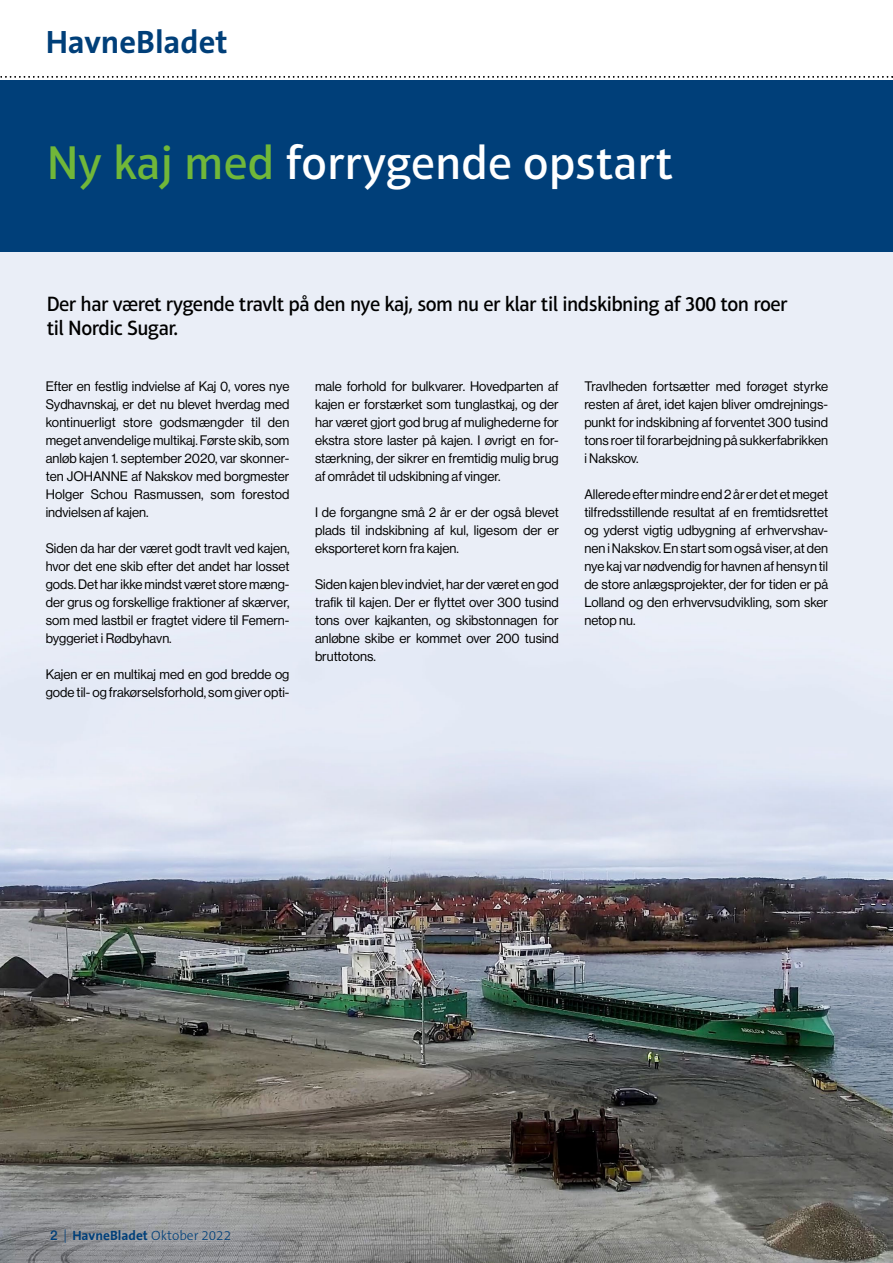
<style>
.page{position:relative;width:893px;height:1263px;background:#fff}
.page>*{position:absolute;margin:0;border:0;box-sizing:border-box;transform-origin:0 0}
.t1{font:500 48px "Aptifer Sans LTW01";color:#fff}
.t2{font:700 32.55px "The Sans OT7";color:#003f79}
.t3{font:500 21px/24px "Aptifer Sans LTW01";letter-spacing:-.025em;color:#000}
.t4{font:13.5px/18px "N Haas Grotesk DS Pro 55 Rg";color:#000;text-align:justify}
.t5{font:700 13.5px "The Sans OT7";color:#003f79}
.s1{color:#71b739}
.s2{font-family:"Helvetica Neue LT Std";font-weight:500}
.s3{font-family:"Helvetica Neue LT Std";font-weight:300}
.s4{font-family:"The Sans OT3";font-weight:300}
</style>
<div class="page">
<div style="left:0;top:80px;width:893px;height:172px;background:#003f79"></div>
<img style="left:0;top:252px;width:893px;height:1011px">
<svg style="left:0;top:76px;width:893px;height:2px"></svg>
<h2 class="t2" style="left:46px;top:21px;width:183px">HavneBladet</h2>
<h1 class="t1" style="left:47px;top:135px;width:628px"><span class="s1">Ny kaj med</span> forrygende opstart</h1>
<h3 class="t3" style="left:47px;top:292px;width:742px">Der har været rygende travlt på den nye kaj, som nu er klar til indskibning af 300 ton roer til Nordic Sugar.</h3>
<p class="t4" style="left:46px;top:377px;width:245px">Efter en festlig indvielse af Kaj 0, vores nye Sydhavnskaj, er det nu blevet hverdag med kontinuerligt store godsmængder til den meget anvendelige multikaj. Første skib, som anløb kajen 1. september 2020, var skonner&shy;ten JOHANNE af Nakskov med borgmester Holger Schou Rasmussen, som forestod indvielsen af kajen.</p>
<p class="t4" style="left:46px;top:539px;width:245px">Siden da har der været godt travlt ved kajen, hvor det ene skib efter det andet har losset gods. Det har ikke mindst været store mæng&shy;der grus og forskellige fraktioner af skærver, som med lastbil er fragtet videre til Femern&shy;byggeriet i Rødbyhavn.</p>
<p class="t4" style="left:46px;top:665px;width:245px">Kajen er en multikaj med en god bredde og gode til- og frakørselsforhold, som giver opti-</p>
<p class="t4" style="left:315px;top:377px;width:245px">male forhold for bulkvarer. Hovedparten af kajen er forstærket som tunglastkaj, og der har været gjort god brug af mulighederne for ekstra store laster på kajen. I øvrigt en for&shy;stærkning, der sikrer en fremtidig mulig brug af området til udskibning af vinger.</p>
<p class="t4" style="left:315px;top:503px;width:245px">I de forgangne små 2 år er der også blevet plads til indskibning af kul, ligesom der er eksporteret korn fra kajen.</p>
<p class="t4" style="left:315px;top:575px;width:245px">Siden kajen blev indviet, har der været en god trafik til kajen. Der er flyttet over 300 tusind tons over kajkanten, og skibstonnagen for anløbne skibe er kommet over 200 tusind bruttotons.</p>
<p class="t4" style="left:584px;top:377px;width:245px">Travlheden fortsætter med forøget styrke resten af året, idet kajen bliver omdrejnings&shy;punkt for indskibning af forventet 300 tusind tons roer til forarbejdning på sukkerfabrikken i Nakskov.</p>
<p class="t4" style="left:584px;top:485px;width:245px">Allerede efter mindre end 2 år er det et meget tilfredsstillende resultat af en fremtidsrettet og yderst vigtig udbygning af erhvervshav&shy;nen i Nakskov. En start som også viser, at den nye kaj var nødvendig for havnen af hensyn til de store anlægsprojekter, der for tiden er på Lolland og den erhvervsudvikling, som sker netop nu.</p>
<p class="t5" style="left:50px;top:1226px;width:183px"><span class="s2">2</span> <span class="s3">|</span> HavneBladet <span class="s4">Oktober 2022</span></p>
</div>
